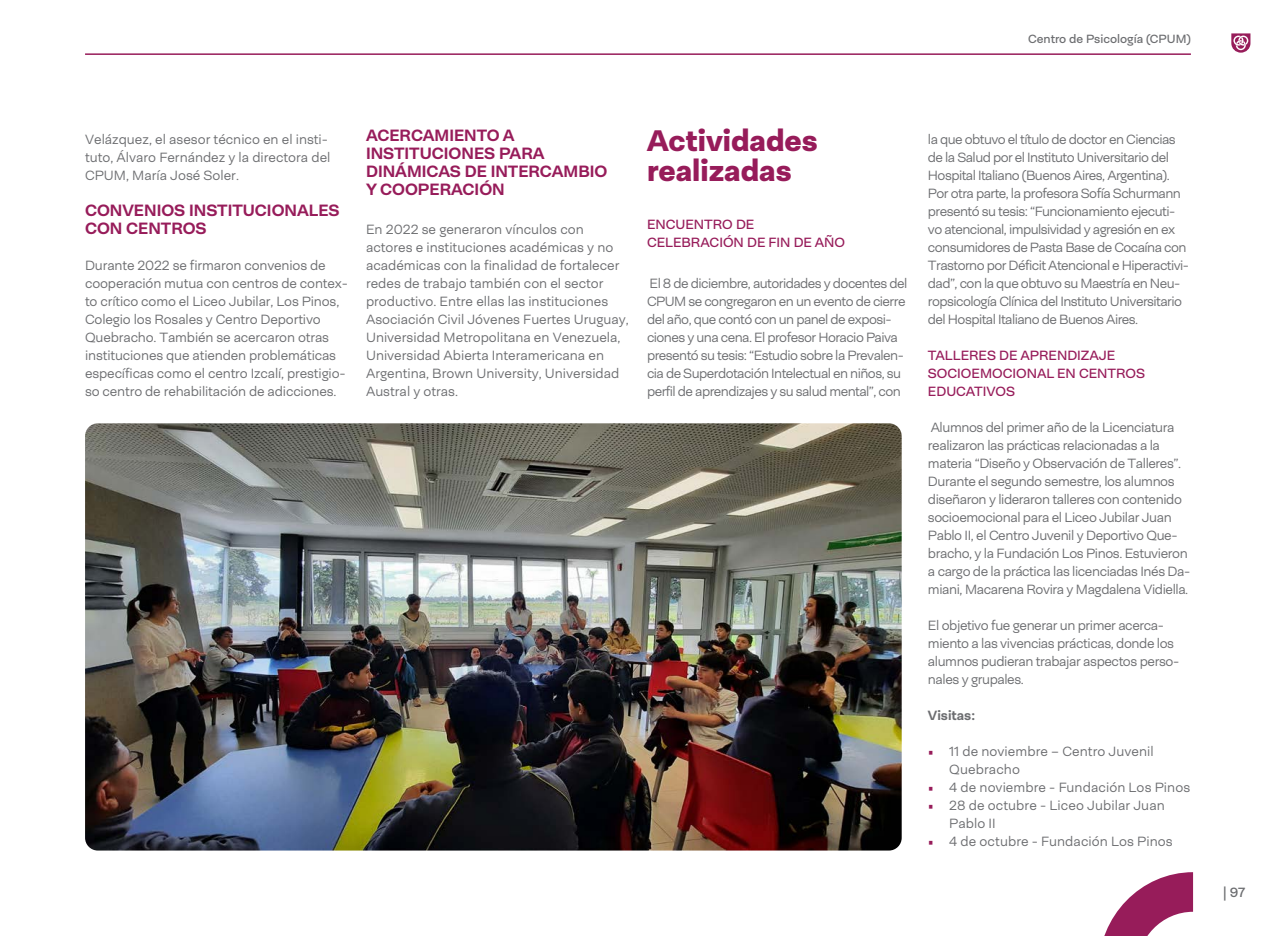
<style>
.page{position:relative;width:1276px;height:936px;background:#fff}
.page>*{position:absolute;margin:0;border:0;box-sizing:border-box;transform-origin:0 0}
.t1{font:900 30px/30px "Neogrotesk Ess";color:#971c5a}
.t2{font:700 16.5px/18px "Neogrotesk Ess";color:#971c5a}
.t3{font:300 13.5px/18px "Neogrotesk Ess";letter-spacing:-.03em;color:#6c6d70}
.t4{font:300 13.5px/18px "Neogrotesk Ess";color:#6c6d70}
.t5{font:300 13.5px/18px "Neogrotesk Ess";letter-spacing:-.01em;color:#6c6d70}
.t6{font:300 13.5px/18px "Neogrotesk Ess";letter-spacing:.005em;color:#6c6d70}
.t7{font:13.5px/18px "Neogrotesk Ess";color:#971c5a}
.t8{font:700 13.5px "Neogrotesk Ess";color:#6c6d70}
.t9{font:13.5px "Neogrotesk Ess";color:#6c6d70}
.t10{font:12px "Neogrotesk Ess";color:#6c6d70}
.s1{font-family:"Titillium";font-weight:700;color:#971c5a}
</style>
<div class="page">
<hr style="left:85px;top:53px;width:1106px;height:2px;background:#971c5a">
<svg style="left:1231px;top:33px;width:19px;height:20px"></svg>
<svg style="left:1104px;top:872px;width:89px;height:63px"></svg>
<img style="left:85px;top:423px;width:816px;height:427px">
<p class="t10" style="left:1028px;top:31px;width:164px">Centro de Psicología (CPUM)</p>
<p class="t4" style="left:85px;top:130px;width:247px">Velázquez, el asesor técnico en el insti&shy;tuto, Álvaro Fernández y la directora del<br>CPUM, María José Soler.</p>
<p class="t2" style="left:85px;top:201px;width:256px">CONVENIOS INSTITUCIONALES<br>CON CENTROS</p>
<p class="t5" style="left:85px;top:256px;width:264px">Durante 2022 se firmaron convenios de cooperación mutua con centros de contex&shy;to crítico como el Liceo Jubilar, Los Pinos, Colegio los Rosales y Centro Deportivo Quebracho. También se acercaron otras instituciones que atienden problemáticas específicas como el centro Izcalí, prestigio&shy;so centro de rehabilitación de adicciones.</p>
<p class="t2" style="left:366px;top:126px;width:243px">ACERCAMIENTO A<br>INSTITUCIONES PARA<br>DINÁMICAS DE INTERCAMBIO<br>Y COOPERACIÓN</p>
<p class="t4" style="left:366px;top:220px;width:264px">En 2022 se generaron vínculos con actores e instituciones académicas y no académicas con la finalidad de fortalecer redes de trabajo también con el sector productivo. Entre ellas las instituciones Asociación Civil Jóvenes Fuertes Uruguay, Universidad Metropolitana en Venezuela, Universidad Abierta Interamericana en Argentina, Brown University, Universidad Austral y otras.</p>
<h1 class="t1" style="left:647px;top:125px;width:172px">Actividades realizadas</h1>
<p class="t7" style="left:647px;top:215px;width:200px">ENCUENTRO DE<br>CELEBRACIÓN DE FIN DE AÑO</p>
<p class="t3" style="left:647px;top:274px;width:262px">El 8 de diciembre, autoridades y docentes del CPUM se congregaron en un evento de cierre del año, que contó con un panel de exposi&shy;ciones y una cena. El profesor Horacio Paiva presentó su tesis: “Estudio sobre la Prevalen&shy;cia de Superdotación Intelectual en niños, su perfil de aprendizajes y su salud mental”, con</p>
<p class="t3" style="left:928px;top:130px;width:263px">la que obtuvo el título de doctor en Ciencias de la Salud por el Instituto Universitario del Hospital Italiano (Buenos Aires, Argentina).<br>Por otra parte, la profesora Sofía Schurmann presentó su tesis: “Funcionamiento ejecuti&shy;vo atencional, impulsividad y agresión en ex consumidores de Pasta Base de Cocaína con Trastorno por Déficit Atencional e Hiperactivi&shy;dad”, con la que obtuvo su Maestría en Neu&shy;ropsicología Clínica del Instituto Universitario del Hospital Italiano de Buenos Aires.</p>
<p class="t7" style="left:928px;top:346px;width:219px">TALLERES DE APRENDIZAJE<br>SOCIOEMOCIONAL EN CENTROS<br>EDUCATIVOS</p>
<p class="t3" style="left:928px;top:418px;width:264px">Alumnos del primer año de la Licenciatura realizaron las prácticas relacionadas a la materia “Diseño y Observación de Talleres”.<br>Durante el segundo semestre, los alumnos diseñaron y lideraron talleres con contenido socioemocional para el Liceo Jubilar Juan Pablo II, el Centro Juvenil y Deportivo Que&shy;bracho, y la Fundación Los Pinos. Estuvieron a cargo de la práctica las licenciadas Inés Da&shy;miani, Macarena Rovira y Magdalena Vidiella.</p>
<p class="t3" style="left:928px;top:616px;width:253px">El objetivo fue generar un primer acerca&shy;miento a las vivencias prácticas, donde los alumnos pudieran trabajar aspectos perso&shy;nales y grupales.</p>
<p class="t8" style="left:928px;top:707px;width:49px">Visitas:</p>
<p class="t6" style="left:949px;top:742px;width:206px;text-indent:-21px"><span class="s1">•</span> 11 de noviembre – Centro Juvenil<br>Quebracho</p>
<p class="t6" style="left:928px;top:778px;width:264px"><span class="s1">•</span> 4 de noviembre - Fundación Los Pinos</p>
<p class="t6" style="left:949px;top:796px;width:217px;text-indent:-21px"><span class="s1">•</span> 28 de octubre - Liceo Jubilar Juan<br>Pablo II</p>
<p class="t6" style="left:928px;top:832px;width:246px"><span class="s1">•</span> 4 de octubre - Fundación Los Pinos</p>
<p class="t9" style="left:1223px;top:884px;width:24px">| 97</p>
</div>
